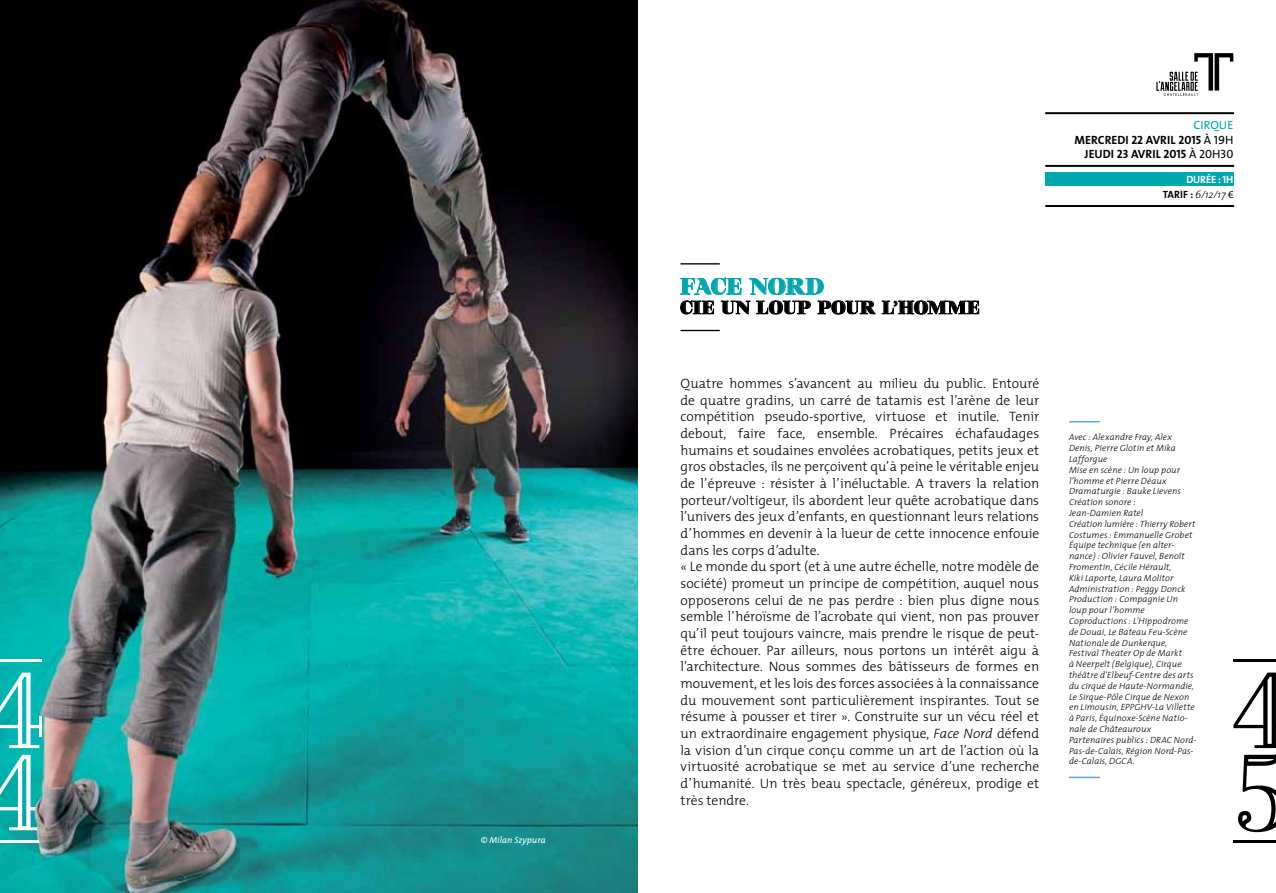
<style>
.page{position:relative;width:1276px;height:893px;background:#fff}
.page>*{position:absolute;margin:0;border:0;box-sizing:border-box;transform-origin:0 0}
.t1{font:900 22.5px "Nouvelle Vague";color:#00a7ae}
.t2{font:900 18px "Nouvelle Vague";color:#000}
.t3{font:300 13.65px/16.6px "The Mix";color:#000}
.t4{font:12px/14.4px "The Mix Bold Caps";color:#000;text-align:right}
.t5{font:12px "The Mix";color:#00a7ae}
.t6{font:italic 300 10.5px "The Mix";color:#000}
.t7{font:10.5px "The Mix Bold Caps";color:#fff}
.t8{font:10.5px "The Mix Bold Caps";color:#000}
.t9{font:italic 300 9px/10.8px "The Mix";letter-spacing:.01em;color:#000}
.t10{font:italic 9px "The Mix";color:#fff}
.s1{font-family:"The Mix Caps"}
.s2{font-family:"The Mix Bold Caps";font-weight:400;font-style:normal}
.s3{font-family:"Myriad Pro";font-weight:400;font-style:normal}
.s4{font-family:"Minion Pro";font-weight:700;font-stretch:condensed}
.s5{font-style:italic}
</style>
<div class="page">
<img style="left:0;top:0;width:638px;height:893px">
<hr style="left:1069px;top:421px;width:31px;height:1px;background:#5da9dd">
<hr style="left:1069px;top:777px;width:31px;height:1px;background:#5da9dd">
<hr style="left:680px;top:263px;width:40px;height:1px;background:#000">
<hr style="left:680px;top:330px;width:40px;height:1px;background:#000">
<svg style="left:680px;top:277px;width:195px;height:38px"></svg>
<svg style="left:881px;top:300px;width:98px;height:15px"></svg>
<div style="left:1045px;top:173px;width:188px;height:13px;background:#00a7ae"></div>
<hr style="left:1045px;top:112px;width:189px;height:2px;background:#000">
<hr style="left:1045px;top:165px;width:189px;height:2px;background:#000">
<hr style="left:1045px;top:205px;width:189px;height:2px;background:#000">
<svg style="left:1156px;top:53px;width:77px;height:43px"></svg>
<hr style="left:1233px;top:841px;width:43px;height:2px;background:#000">
<hr style="left:1233px;top:659px;width:43px;height:2px;background:#000">
<svg style="left:1233px;top:673px;width:43px;height:159px"></svg>
<hr style="left:0;top:841px;width:42px;height:2px;background:#fff">
<hr style="left:0;top:659px;width:42px;height:2px;background:#fff">
<svg style="left:0;top:673px;width:42px;height:75px"></svg>
<svg style="left:0;top:755px;width:42px;height:75px"></svg>
<p class="t10" style="left:481px;top:832px;width:67px">© Milan Szypura</p>
<p class="t5" style="left:1193px;top:115px;width:33px">CIRQUE</p>
<p class="t4" style="left:1074px;top:132px;width:160px">MERCREDI 22 AVRIL 2015 <span class="s1">À 19h<br></span>JEUDI 23 AVRIL 2015 <span class="s1">À 20h30</span></p>
<p class="t7" style="left:1186px;top:170px;width:7px">DURÉE</p>
<p class="t7" style="left:1218px;top:170px;width:15px">: 1H</p>
<p class="t8" style="left:1163px;top:185px;width:6px">TARI</p>
<p class="t6" style="left:1183px;top:185px;width:52px"><span class="s2">F :</span> 6/12/17 <span class="s3">€</span></p>
<h1 class="t1" style="left:680px;top:274px;width:17px">FACE</h1>
<h1 class="t1" style="left:750px;top:274px;width:37px">NORD</h1>
<h2 class="t2" style="left:680px;top:298px;width:91px">CIE UN LOUP</h2>
<h2 class="t2" style="left:817px;top:298px;width:16px">POUR</h2>
<h2 class="t2" style="left:882px;top:298px;width:34px">L<span class="s4">’</span>HOMME</h2>
<p class="t3" style="left:680px;top:375px;width:360px">Quatre hommes s’avancent au milieu du public. Entouré de quatre gradins, un carré de tatamis est l’arène de leur compétition pseudo-sportive, virtuose et inutile. Tenir debout, faire face, ensemble. Précaires échafaudages humains et soudaines envolées acrobatiques, petits jeux et gros obstacles, ils ne perçoivent qu’à peine le véritable enjeu de l’épreuve : résister à l’inéluctable. A travers la relation porteur/voltigeur, ils abordent leur quête acrobatique dans l’univers des jeux d’enfants, en questionnant leurs relations d’hommes en devenir à la lueur de cette innocence enfouie dans les corps d’adulte.<br>« Le monde du sport (et à une autre échelle, notre modèle de société) promeut un principe de compétition, auquel nous opposerons celui de ne pas perdre : bien plus digne nous semble l’héroïsme de l’acrobate qui vient, non pas prouver qu’il peut toujours vaincre, mais prendre le risque de peut&shy;être échouer. Par ailleurs, nous portons un intérêt aigu à l’architecture. Nous sommes des bâtisseurs de formes en mouvement, et les lois des forces associées à la connaissance du mouvement sont particulièrement inspirantes. Tout se résume à pousser et tirer ». Construite sur un vécu réel et un extraordinaire engagement physique, <span class="s5">Face Nord</span> défend la vision d’un cirque conçu comme un art de l’action où la virtuosité acrobatique se met au service d’une recherche d’humanité. Un très beau spectacle, généreux, prodige et très tendre.</p>
<p class="t9" style="left:1069px;top:432px;width:129px">Avec : Alexandre Fray, Alex<br>Denis, Pierre Glotin et Mika<br>Lafforgue<br>Mise en scène : Un loup pour l’homme et Pierre Déaux<br>Dramaturgie : Bauke Lievens<br>Création sonore :<br>Jean-Damien Ratel<br>Création lumière : Thierry Robert<br>Costumes : Emmanuelle Grobet<br>Équipe technique (en alter&shy;nance) : Olivier Fauvel, Benoît<br>Fromentin, Cécile Hérault,<br>Kiki Laporte, Laura Molitor<br>Administration : Peggy Donck<br>Production : Compagnie Un loup pour l’homme<br>Coproductions : L’Hippodrome de Douai, Le Bateau Feu-Scène<br>Nationale de Dunkerque,<br>Festival Theater Op de Markt<br>à Neerpelt (Belgique), Cirque théâtre d’Elbeuf-Centre des arts du cirque de Haute-Normandie,<br>Le Sirque-Pôle Cirque de Nexon en Limousin, EPPGHV-La Villette à Paris, Équinoxe-Scène Natio&shy;nale de Châteauroux<br>Partenaires publics : DRAC Nord-<br>Pas-de-Calais, Région Nord-Pas&shy;de-Calais, DGCA.</p>
</div>
